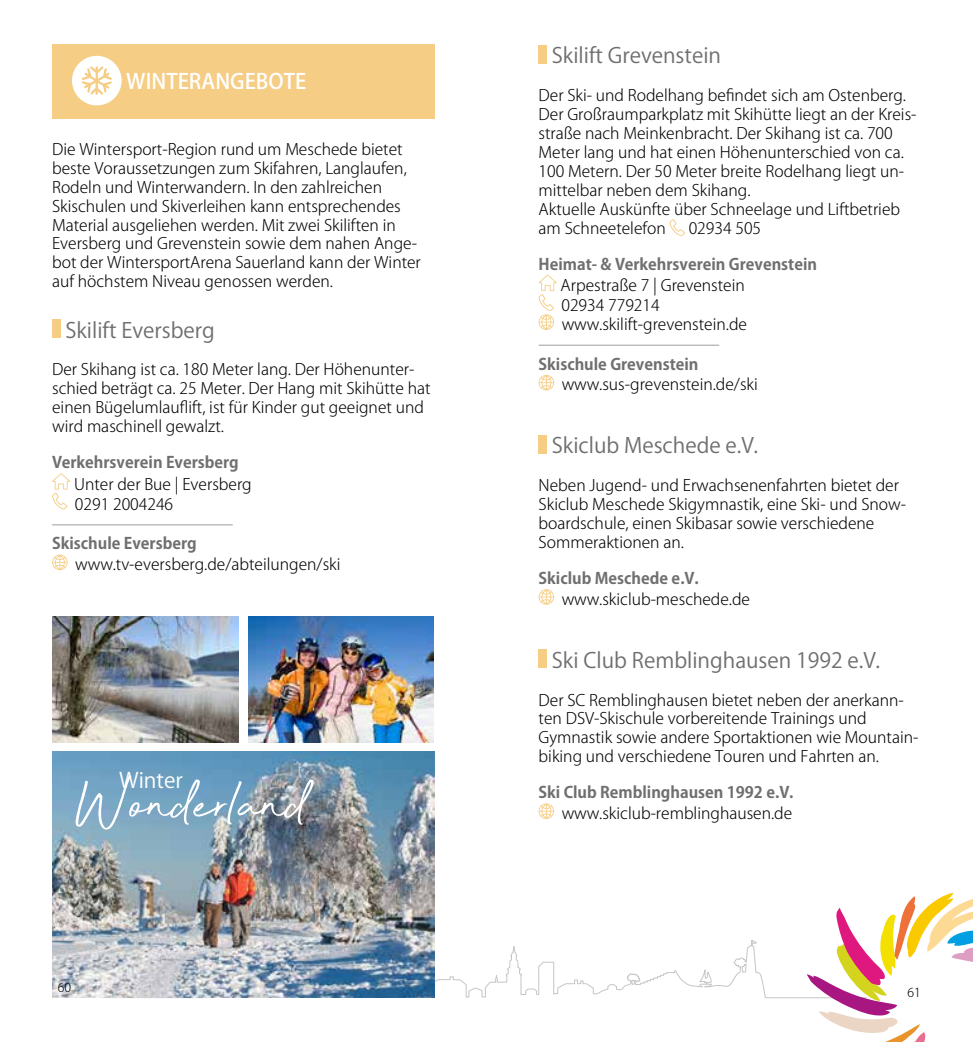
<style>
.page{position:relative;width:973px;height:1042px;background:#fff}
.page>*{position:absolute;margin:0;border:0;box-sizing:border-box;transform-origin:0 0}
.t1{font:70px "Beyond Infinity";color:#fff}
.t2{font:21.18px "Koz Go Pro";color:#fff}
.t3{font:21px "Koz Go Pro";color:#706f6f}
.t4{font:500 21px "Koz Go Pro";color:#fff}
.t5{font:300 15.75px/18.9px "Koz Go Pro";color:#000}
.t6{font:700 15.75px "Koz Go Pro";color:#706f6f}
.t7{font:300 12.25px "Koz Go Pro";color:#000}
</style>
<div class="page">
<svg style="left:108px;top:940px;width:693px;height:59px"></svg>
<div style="left:52px;top:45px;width:382px;height:74px;background:#f6cd85"></div>
<div style="left:72px;top:56px;width:50px;height:49px;background:#fff;border-radius:50%"></div>
<svg style="left:81px;top:58px;width:32px;height:48px"></svg>
<div style="left:52px;top:319px;width:8px;height:19px;background:#f6cd85"></div>
<svg style="left:52px;top:473px;width:18px;height:36px"></svg>
<hr style="left:52px;top:524px;width:181px;height:1px;background:#9d9d9c">
<svg style="left:52px;top:554px;width:16px;height:16px"></svg>
<div style="left:538px;top:45px;width:9px;height:18px;background:#f6cd85"></div>
<svg style="left:669px;top:219px;width:15px;height:17px"></svg>
<svg style="left:538px;top:274px;width:18px;height:56px"></svg>
<hr style="left:538px;top:345px;width:181px;height:1px;background:#9d9d9c">
<svg style="left:538px;top:375px;width:16px;height:15px"></svg>
<div style="left:538px;top:435px;width:9px;height:18px;background:#f6cd85"></div>
<svg style="left:538px;top:589px;width:16px;height:16px"></svg>
<div style="left:538px;top:649px;width:9px;height:19px;background:#f6cd85"></div>
<svg style="left:538px;top:803px;width:16px;height:16px"></svg>
<img style="left:52px;top:751px;width:383px;height:246px">
<img style="left:53px;top:616px;width:186px;height:126px">
<img style="left:248px;top:616px;width:185px;height:126px">
<svg style="left:801px;top:892px;width:171px;height:150px"></svg>
<h3 class="t4" style="left:126px;top:68px;width:182px">WINTERANGEBOTE</h3>
<p class="t5" style="left:52px;top:140px;width:370px">Die Wintersport-Region rund um Meschede bietet beste Voraussetzungen zum Skifahren, Langlaufen, Rodeln und Winterwandern. In den zahlreichen Skischulen und Skiverleihen kann entsprechendes Material ausgeliehen werden. Mit zwei Skiliften in Eversberg und Grevenstein sowie dem nahen Ange&shy;bot der WintersportArena Sauerland kann der Winter auf höchstem Niveau genossen werden.</p>
<h3 class="t3" style="left:65px;top:316px;width:151px">Skilift Eversberg</h3>
<p class="t5" style="left:52px;top:360px;width:380px">Der Skihang ist ca. 180 Meter lang. Der Höhenunter&shy;schied beträgt ca. 25 Meter. Der Hang mit Skihütte hat einen Bügelumlauflift, ist für Kinder gut geeignet und wird maschinell gewalzt.</p>
<p class="t6" style="left:52px;top:452px;width:188px">Verkehrsverein Eversberg</p>
<p class="t5" style="left:74px;top:474px;width:179px;line-height:19.9px">Unter der Bue | Eversberg<br>0291 2004246</p>
<p class="t6" style="left:52px;top:533px;width:146px">Skischule Eversberg</p>
<p class="t5" style="left:75px;top:555px;width:267px">www.tv-eversberg.de/abteilungen/ski</p>
<h2 class="t2" style="left:119px;top:766px;width:65px">Winter</h2>
<h1 class="t1" style="left:75px;top:767px;width:235px">Wonderland</h1>
<h3 class="t3" style="left:551px;top:42px;width:171px">Skilift Grevenstein</h3>
<p class="t5" style="left:538px;top:86px;width:379px">Der Ski- und Rodelhang befindet sich am Ostenberg.<br>Der Großraumparkplatz mit Skihütte liegt an der Kreis&shy;straße nach Meinkenbracht. Der Skihang ist ca. 700<br>Meter lang und hat einen Höhenunterschied von ca.<br>100 Metern. Der 50 Meter breite Rodelhang liegt un&shy;mittelbar neben dem Skihang.<br>Aktuelle Auskünfte über Schneelage und Liftbetrieb am Schneetelefon</p>
<p class="t5" style="left:688px;top:218px;width:74px">02934 505</p>
<p class="t6" style="left:538px;top:254px;width:280px">Heimat- &amp; Verkehrsverein Grevenstein</p>
<p class="t5" style="left:560px;top:276px;width:188px;line-height:19.4px">Arpestraße 7 | Grevenstein<br>02934 779214 www.skilift-grevenstein.de</p>
<p class="t6" style="left:538px;top:354px;width:161px">Skischule Grevenstein</p>
<p class="t5" style="left:561px;top:375px;width:198px">www.sus-grevenstein.de/ski</p>
<h3 class="t3" style="left:551px;top:432px;width:208px">Skiclub Meschede e.V.</h3>
<p class="t5" style="left:538px;top:476px;width:369px">Neben Jugend- und Erwachsenenfahrten bietet der Skiclub Meschede Skigymnastik, eine Ski- und Snow&shy;boardschule, einen Skibasar sowie verschiedene Sommeraktionen an.</p>
<p class="t6" style="left:538px;top:568px;width:161px">Skiclub Meschede e.V.</p>
<p class="t5" style="left:561px;top:589px;width:190px">www.skiclub-meschede.de</p>
<h3 class="t3" style="left:551px;top:646px;width:329px">Ski Club Remblinghausen 1992 e.V.</h3>
<p class="t5" style="left:538px;top:690px;width:381px">Der SC Remblinghausen bietet neben der anerkann&shy;ten DSV-Skischule vorbereitende Trainings und Gymnastik sowie andere Sportaktionen wie Mountain&shy;biking und verschiedene Touren und Fahrten an.</p>
<p class="t6" style="left:538px;top:782px;width:256px">Ski Club Remblinghausen 1992 e.V.</p>
<p class="t5" style="left:561px;top:804px;width:232px">www.skiclub-remblinghausen.de</p>
<p class="t7" style="left:58px;top:980px;width:15px">60</p>
<p class="t7" style="left:52px;top:985px;width:15px">60</p>
<p class="t7" style="left:907px;top:985px;width:15px">61</p>
</div>
